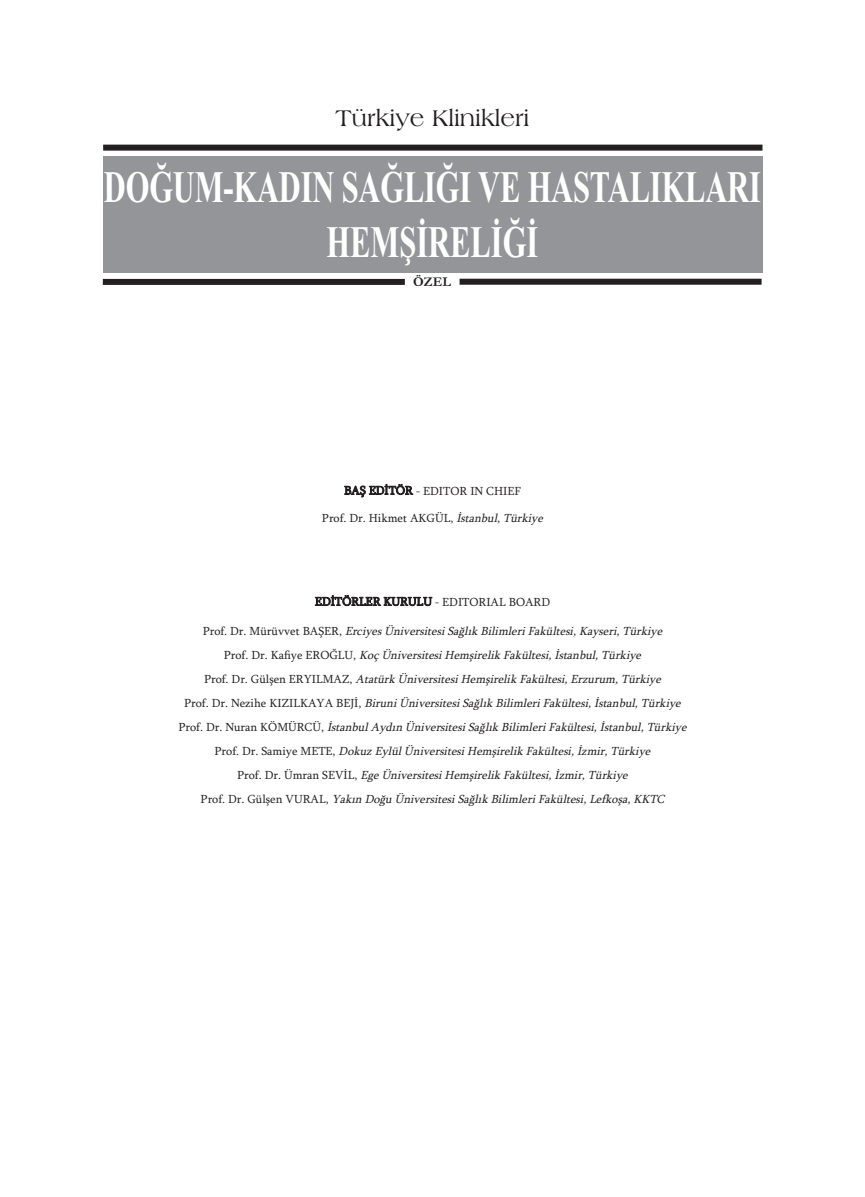
<style>
.page{position:relative;width:865px;height:1197px;background:#fff}
.page>*{position:absolute;margin:0;border:0;box-sizing:border-box;transform-origin:0 0}
.t1{font:700 45px/54px "Times New Roman";letter-spacing:-.005em;color:#fff;text-align:center;scale:.68 1}
.t2{font:24px "Americana BT Roman";color:#231f20}
.t3{font:700 13.5px "Garamond";color:#231f20}
.t4{font:italic 12px/24px "Sylfaen";color:#231f20;text-align:center}
.t5{font:12px "Sylfaen";color:#231f20}
.s1{font-style:italic}
.s2{font-style:normal}
</style>
<div class="page">
<div style="left:103px;top:156px;width:659px;height:116px;background:#939598"></div>
<div style="left:103px;top:145px;width:659px;height:6px;background:#231f20"></div>
<div style="left:103px;top:279px;width:302px;height:6px;background:#231f20"></div>
<div style="left:459px;top:279px;width:302px;height:6px;background:#231f20"></div>
<h2 class="t2" style="left:335px;top:104px;width:195px">Türkiye Klinikleri</h2>
<h1 class="t1" style="left:104px;top:160px;width:967px">DOĞUM-KADIN SAĞLIĞI VE HASTALIKLARI<br>HEMŞİRELİĞİ</h1>
<p class="t3" style="left:413px;top:274px;width:39px">ÖZEL</p>
<p class="t5" style="left:344px;top:483px;width:178px">BAŞ EDİTÖR - EDITOR IN CHIEF</p>
<p class="t5" style="left:322px;top:511px;width:226px">Prof. Dr. Hikmet AKGÜL, <span class="s1">İstanbul,Türkiye</span></p>
<p class="t5" style="left:315px;top:594px;width:237px">EDİTÖRLER KURULU - EDITORIAL BOARD</p>
<p class="t4" style="left:178px;top:619px;width:513px"><span class="s2">P r o f . D r . M ü r ü v v e t B A Ş E R ,</span> Erciyes Üniversitesi Sağlık Bilimleri Fakültesi, Kayseri, Türkiye<br><span class="s2">P r o f . D r . K a fi y e E R O Ğ L U ,</span> Koç Üniversitesi Hemşirelik Fakültesi, İstanbul, Türkiye<br><span class="s2">P r o f . D r . G ü l ş e n E R Y I L M A Z ,</span> Atatürk Üniversitesi Hemşirelik Fakültesi, Erzurum, Türkiye<br><span class="s2">P r o f . D r . N e z i h e K I Z I L K A Y A B E J İ ,</span> Biruni Üniversitesi Sağlık Bilimleri Fakültesi, İstanbul, Türkiye<br><span class="s2">P r o f . D r . N u r a n K Ö M Ü R C Ü ,</span> İstanbul Aydın Üniversitesi Sağlık Bilimleri Fakültesi, İstanbul, Türkiye <span class="s2">P r o f . D r . S a m i y e M E T E ,</span> Dokuz Eylül Üniversitesi Hemşirelik Fakültesi, İzmir, Türkiye<br><span class="s2">P r o f . D r . Ü m r a n S E V İ L ,</span> Ege Üniversitesi Hemşirelik Fakültesi, İzmir, Türkiye<br><span class="s2">P r o f . D r . G ü l ş e n V U R A L ,</span> Yakın Doğu Üniversitesi Sağlık Bilimleri Fakültesi, Lefkoşa, KKTC</p>
</div>
